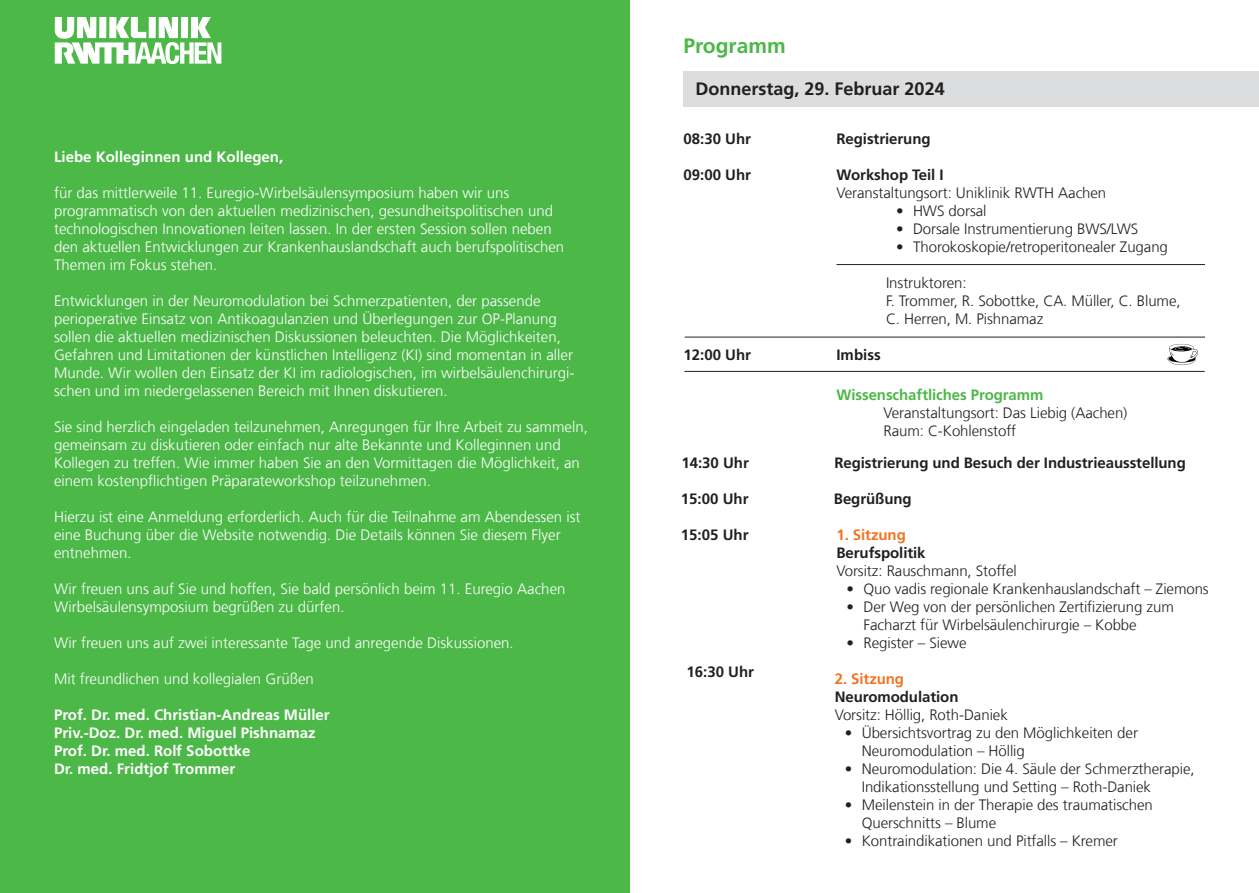
<style>
.page{position:relative;width:1259px;height:893px;background:#fff}
.page>*{position:absolute;margin:0;border:0;box-sizing:border-box;transform-origin:0 0}
.t1{font:700 21px "Frutiger LT Com";color:#4cb848}
.t2{font:700 18px "Frutiger LT Com";color:#231f20}
.t3{font:300 15px/18px "Frutiger LT Com";color:#fff}
.t4{font:300 15px/18px "Frutiger LT Com";letter-spacing:-.005em;color:#231f20}
.t5{font:700 15px "Frutiger LT Com";letter-spacing:-.005em;color:#231f20}
.t6{font:700 15px/18px "Frutiger LT Com";color:#fff}
.t7{font:700 15px "Frutiger LT Com";letter-spacing:-.005em;color:#4cb848}
.t8{font:700 15px "Frutiger LT Com";letter-spacing:-.005em;color:#f47321}
</style>
<div class="page">
<div style="left:0;top:0;width:630px;height:893px;background:#4cb848"></div>
<div style="left:683px;top:71px;width:576px;height:36px;background:#dcdddf"></div>
<hr style="left:685px;top:337px;width:520px;height:1px;background:#231f20">
<hr style="left:684px;top:371px;width:520px;height:1px;background:#231f20">
<svg style="left:55px;top:17px;width:166px;height:47px"></svg>
<hr style="left:836px;top:264px;width:369px;height:1px;background:#231f20">
<svg style="left:1167px;top:344px;width:31px;height:21px"></svg>
<p class="t6" style="left:54px;top:148px;width:231px">Liebe Kolleginnen und Kollegen,</p>
<p class="t3" style="left:54px;top:184px;width:512px">für das mittlerweile 11. Euregio-Wirbelsäulensymposium haben wir uns programmatisch von den aktuellen medizinischen, gesundheitspolitischen und technologischen Innovationen leiten lassen. In der ersten Session sollen neben den aktuellen Entwicklungen zur Krankenhauslandschaft auch berufspolitischen Themen im Fokus stehen.</p>
<p class="t3" style="left:54px;top:292px;width:522px">Entwicklungen in der Neuromodulation bei Schmerzpatienten, der passende perioperative Einsatz von Antikoagulanzien und Überlegungen zur OP-Planung sollen die aktuellen medizinischen Diskussionen beleuchten. Die Möglichkeiten, Gefahren und Limitationen der künstlichen Intelligenz (KI) sind momentan in aller Munde. Wir wollen den Einsatz der KI im radiologischen, im wirbelsäulenchirurgi&shy;schen und im niedergelassenen Bereich mit Ihnen diskutieren.</p>
<p class="t3" style="left:54px;top:418px;width:535px">Sie sind herzlich eingeladen teilzunehmen, Anregungen für Ihre Arbeit zu sammeln, gemeinsam zu diskutieren oder einfach nur alte Bekannte und Kolleginnen und Kollegen zu treffen. Wie immer haben Sie an den Vormittagen die Möglichkeit, an einem kostenpflichtigen Präparateworkshop teilzunehmen.</p>
<p class="t3" style="left:54px;top:508px;width:528px">Hierzu ist eine Anmeldung erforderlich. Auch für die Teilnahme am Abendessen ist eine Buchung über die Website notwendig. Die Details können Sie diesem Flyer entnehmen.</p>
<p class="t3" style="left:54px;top:580px;width:513px">Wir freuen uns auf Sie und hoffen, Sie bald persönlich beim 11. Euregio Aachen<br>Wirbelsäulensymposium begrüßen zu dürfen.</p>
<p class="t3" style="left:54px;top:634px;width:461px">Wir freuen uns auf zwei interessante Tage und anregende Diskussionen.</p>
<p class="t3" style="left:54px;top:670px;width:261px">Mit freundlichen und kollegialen Grüßen</p>
<p class="t6" style="left:54px;top:706px;width:277px">Prof. Dr. med. Christian-Andreas Müller Priv.-Doz. Dr. med. Miguel Pishnamaz Prof. Dr. med. Rolf Sobottke<br>Dr. med. Fridtjof Trommer</p>
<h1 class="t1" style="left:683px;top:33px;width:104px">Programm</h1>
<p class="t2" style="left:695px;top:78px;width:251px">Donnerstag, 29. Februar 2024</p>
<p class="t5" style="left:683px;top:130px;width:69px">08:30 Uhr</p>
<p class="t5" style="left:836px;top:130px;width:96px">Registrierung</p>
<p class="t5" style="left:683px;top:166px;width:69px">09:00 Uhr</p>
<p class="t5" style="left:836px;top:166px;width:109px">Workshop Teil I</p>
<p class="t4" style="left:836px;top:184px;width:271px">Veranstaltungsort: Uniklinik RWTH Aachen</p>
<p class="t4" style="left:896px;top:202px;width:92px">• HWS dorsal</p>
<p class="t4" style="left:896px;top:220px;width:244px">• Dorsale Instrumentierung BWS/LWS</p>
<p class="t4" style="left:896px;top:238px;width:273px">• Thorokoskopie/retroperitonealer Zugang</p>
<p class="t4" style="left:886px;top:274px;width:296px">Instruktoren:<br>F. Trommer, R. Sobottke, CA. Müller, C. Blume,<br>C. Herren, M. Pishnamaz</p>
<p class="t5" style="left:683px;top:346px;width:69px">12:00 Uhr</p>
<p class="t5" style="left:836px;top:346px;width:46px">Imbiss</p>
<p class="t7" style="left:836px;top:386px;width:208px">Wissenschaftliches Programm</p>
<p class="t4" style="left:883px;top:404px;width:245px">Veranstaltungsort: Das Liebig (Aachen)<br>Raum: C-Kohlenstoff</p>
<p class="t5" style="left:681px;top:454px;width:69px">14:30 Uhr</p>
<p class="t5" style="left:834px;top:454px;width:353px">Registrierung und Besuch der Industrieausstellung</p>
<p class="t5" style="left:681px;top:490px;width:69px">15:00 Uhr</p>
<p class="t5" style="left:834px;top:490px;width:79px">Begrüßung</p>
<p class="t5" style="left:681px;top:526px;width:69px">15:05 Uhr</p>
<p class="t5" style="left:686px;top:663px;width:69px">16:30 Uhr</p>
<p class="t8" style="left:836px;top:526px;width:71px">1. Sitzung</p>
<p class="t5" style="left:836px;top:544px;width:91px">Berufspolitik</p>
<p class="t4" style="left:836px;top:562px;width:182px">Vorsitz: Rauschmann, Stoffel</p>
<p class="t4" style="left:846px;top:580px;width:364px">• Quo vadis regionale Krankenhauslandschaft – Ziemons</p>
<p class="t4" style="left:863px;top:598px;width:312px;text-indent:-17px">• Der Weg von der persönlichen Zertifizierung zum<br>Facharzt für Wirbelsäulenchirurgie – Kobbe</p>
<p class="t4" style="left:846px;top:634px;width:122px">• Register – Siewe</p>
<p class="t8" style="left:835px;top:670px;width:71px">2. Sitzung</p>
<p class="t5" style="left:835px;top:688px;width:125px">Neuromodulation</p>
<p class="t4" style="left:835px;top:706px;width:175px">Vorsitz: Höllig, Roth-Daniek</p>
<p class="t4" style="left:862px;top:724px;width:278px;text-indent:-17px">• Übersichtsvortrag zu den Möglichkeiten der<br>Neuromodulation – Höllig</p>
<p class="t4" style="left:862px;top:760px;width:334px;text-indent:-17px">• Neuromodulation: Die 4. Säule der Schmerztherapie,<br>Indikationsstellung und Setting – Roth-Daniek</p>
<p class="t4" style="left:862px;top:796px;width:292px;text-indent:-17px">• Meilenstein in der Therapie des traumatischen<br>Querschnitts – Blume</p>
<p class="t4" style="left:845px;top:832px;width:274px">• Kontraindikationen und Pitfalls – Kremer</p>
</div>
